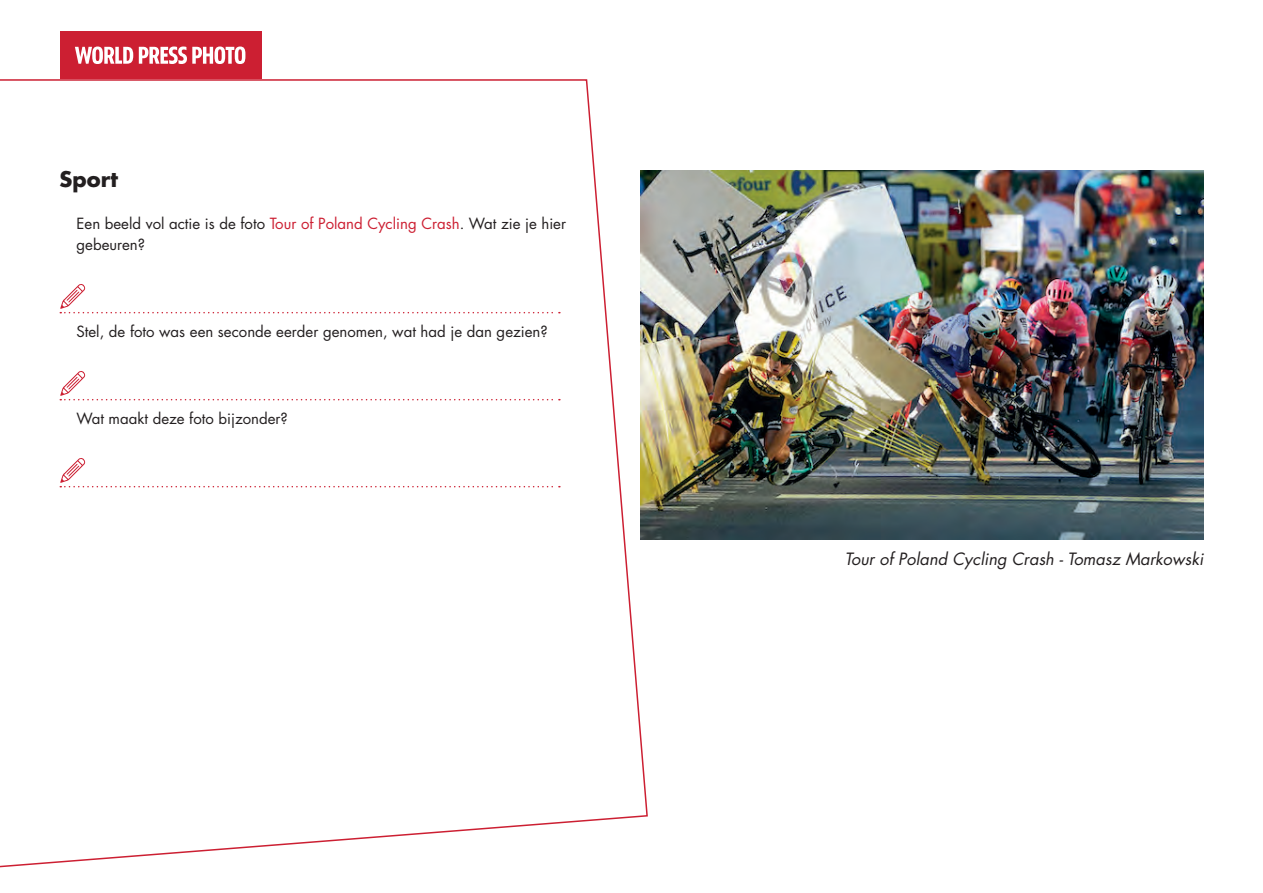
<style>
.page{position:relative;width:1263px;height:893px;background:#fff}
.page>*{position:absolute;margin:0;border:0;box-sizing:border-box;transform-origin:0 0}
.t1{font:700 21px "Futura Std";color:#231f20}
.t2{font:italic 16.5px "Futura Std";color:#231f20}
.t3{font:15px/21px "Futura Std";color:#231f20}
.s1{color:#cc1f32}
</style>
<div class="page">
<img style="left:649px;top:170px;width:554px;height:370px">
<div style="left:60px;top:31px;width:201px;height:48px;background:#cc1f32"></div>
<svg style="left:75px;top:47px;width:58px;height:17px"></svg>
<svg style="left:139px;top:47px;width:106px;height:17px"></svg>
<svg style="left:0;top:78px;width:649px;height:790px"></svg>
<h1 class="t1" style="left:60px;top:166px;width:60px">Sport</h1>
<p class="t3" style="left:77px;top:214px;width:491px">Een beeld vol actie is de foto <span class="s1">Tour of Poland Cycling Crash</span>. Wat zie je hier gebeuren?</p>
<p class="t3" style="left:77px;top:322px;width:473px">Stel, de foto was een seconde eerder genomen, wat had je dan gezien?</p>
<p class="t3" style="left:77px;top:409px;width:213px">Wat maakt deze foto bijzonder?</p>
<p class="t2" style="left:845px;top:548px;width:360px">Tour of Poland Cycling Crash - Tomasz Markowski</p>
</div>
